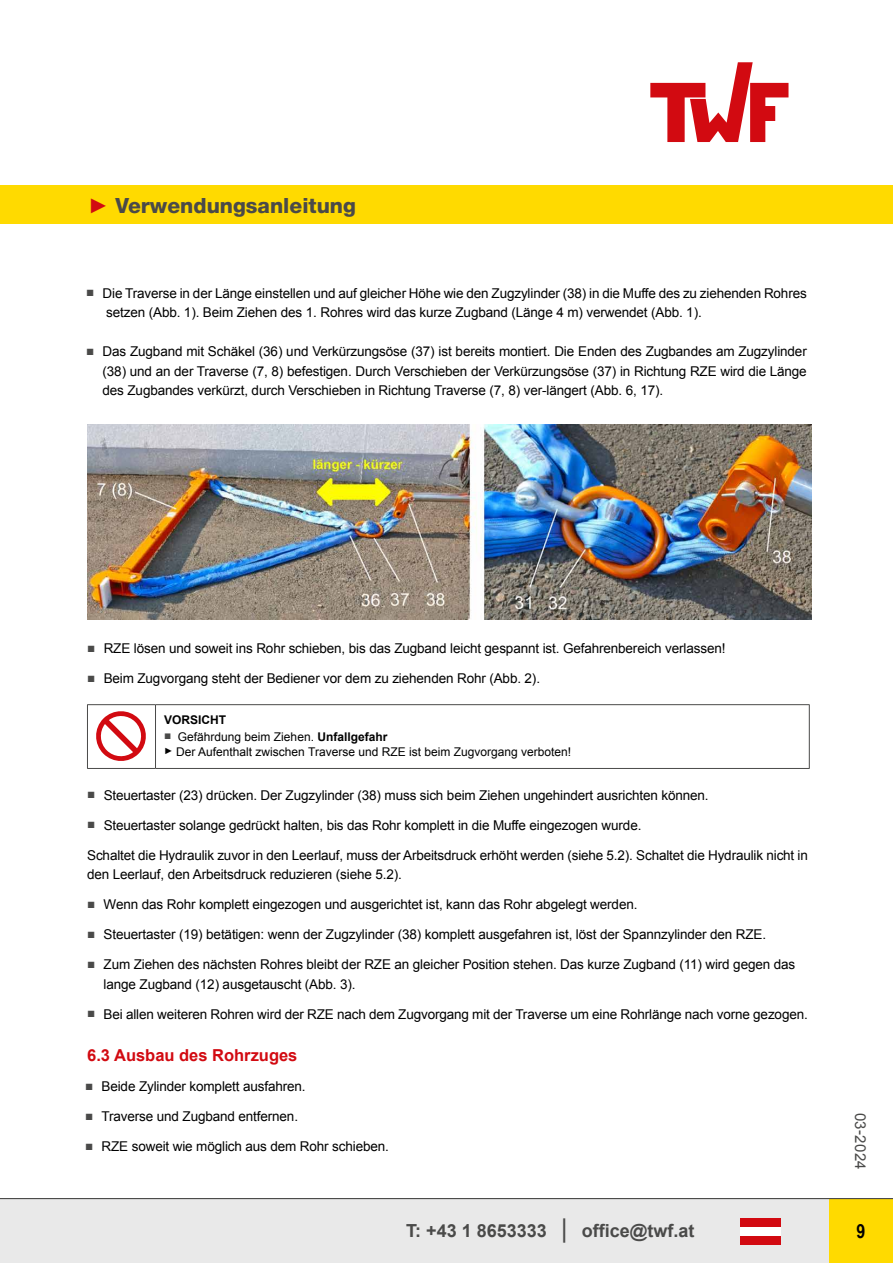
<style>
.page{position:relative;width:893px;height:1263px;background:#fff}
.page>*{position:absolute;margin:0;border:0;box-sizing:border-box;transform-origin:0 0}
.t1{font:800 21px "Helvetica Neue";color:#4a4a49}
.t2{font:700 19.5px "Arial Narrow";color:#000}
.t3{font:700 18px "Arial";color:#4a4a49}
.t4{font:700 16.5px "Arial";color:#d20a11}
.t5{font:15px "Arial";letter-spacing:.02em;color:#4a4a49}
.t6{font:13.5px/19.5px "Arial";letter-spacing:-.01em;color:#000}
.t7{font:12px/15px "Arial";color:#000}
.t8{font:700 12px "Arial";color:#000}
.s1{font-family:"Arial";font-weight:900;color:#d20a11}
.s2{color:#4a4a49}
.s3{font-weight:700}
.s4{font-size:9px}
.s5{font-size:18.3px}
.s6{font-size:25.95px}
</style>
<div class="page">
<img style="left:87px;top:425px;width:724px;height:195px">
<svg style="left:88px;top:705px;width:721px;height:63px"></svg>
<hr style="left:87px;top:704px;width:68px;height:1px;background:#4a4a49">
<hr style="left:155px;top:704px;width:655px;height:1px;background:#4a4a49">
<hr style="left:155px;top:705px;width:1px;height:63px;background:#4a4a49">
<hr style="left:87px;top:768px;width:68px;height:1px;background:#4a4a49">
<hr style="left:155px;top:768px;width:655px;height:1px;background:#4a4a49">
<hr style="left:87px;top:705px;width:1px;height:63px;background:#4a4a49">
<hr style="left:809px;top:705px;width:1px;height:63px;background:#4a4a49">
<svg style="left:94px;top:709px;width:54px;height:54px"></svg>
<svg style="left:650px;top:62px;width:138px;height:80px"></svg>
<div style="left:0;top:185px;width:893px;height:39px;background:#ffda00"></div>
<div style="left:0;top:1199px;width:893px;height:64px;background:#e9e9e9"></div>
<div style="left:740px;top:1218px;width:41px;height:9px;background:#d20a11"></div>
<div style="left:740px;top:1227px;width:41px;height:8px;background:#fff"></div>
<div style="left:740px;top:1235px;width:41px;height:9px;background:#d20a11"></div>
<div style="left:829px;top:1198px;width:64px;height:65px;background:#ffda00"></div>
<hr style="left:0;top:1198px;width:893px;height:1px;background:#4a4a49">
<h1 class="t1" style="left:88px;top:193px;width:269px"><span class="s1">►</span> Verwendungsanleitung</h1>
<p class="t6" style="left:106px;top:283px;width:702px;text-indent:-20px"><span class="s2">■</span> Die Traverse in der Länge einstellen und auf gleicher Höhe wie den Zugzylinder (38) in die Muffe des zu ziehenden Rohres setzen (Abb. 1). Beim Ziehen des 1. Rohres wird das kurze Zugband (Länge 4 m) verwendet (Abb. 1).</p>
<p class="t6" style="left:103px;top:342px;width:706px;text-align:justify;text-indent:-16px"><span class="s2">■</span> Das Zugband mit Schäkel (36) und Verkürzungsöse (37) ist bereits montiert. Die Enden des Zugbandes am Zugzylinder (38) und an der Traverse (7, 8) befestigen. Durch Verschieben der Verkürzungsöse (37) in Richtung RZE wird die Länge des Zugbandes verkürzt, durch Verschieben in Richtung Traverse (7, 8) ver-längert (Abb. 6, 17).</p>
<p class="t6" style="left:87px;top:639px;width:640px"><span class="s2">■</span> RZE lösen und soweit ins Rohr schieben, bis das Zugband leicht gespannt ist. Gefahrenbereich verlassen!</p>
<p class="t6" style="left:87px;top:669px;width:454px"><span class="s2">■</span> Beim Zugvorgang steht der Bediener vor dem zu ziehenden Rohr (Abb. 2).</p>
<p class="t8" style="left:164px;top:712px;width:64px">VORSICHT</p>
<p class="t7" style="left:164px;top:729px;width:409px"><span class="s2">■</span> Gefährdung beim Ziehen. <span class="s3">Unfallgefahr<br></span><span class="s4">►</span> Der Aufenthalt zwischen Traverse und RZE ist beim Zugvorgang verboten!</p>
<p class="t6" style="left:87px;top:785px;width:623px"><span class="s2">■</span> Steuertaster (23) drücken. Der Zugzylinder (38) muss sich beim Ziehen ungehindert ausrichten können.</p>
<p class="t6" style="left:87px;top:815px;width:556px"><span class="s2">■</span> Steuertaster solange gedrückt halten, bis das Rohr komplett in die Muffe eingezogen wurde.</p>
<p class="t6" style="left:87px;top:845px;width:722px">Schaltet die Hydraulik zuvor in den Leerlauf, muss der Arbeitsdruck erhöht werden (siehe 5.2). Schaltet die Hydraulik nicht in den Leerlauf, den Arbeitsdruck reduzieren (siehe 5.2).</p>
<p class="t6" style="left:87px;top:895px;width:552px"><span class="s2">■</span> Wenn das Rohr komplett eingezogen und ausgerichtet ist, kann das Rohr abgelegt werden.</p>
<p class="t6" style="left:87px;top:925px;width:681px"><span class="s2">■</span> Steuertaster (19) betätigen: wenn der Zugzylinder (38) komplett ausgefahren ist, löst der Spannzylinder den RZE.</p>
<p class="t6" style="left:104px;top:955px;width:693px;text-indent:-16px"><span class="s2">■</span> Zum Ziehen des nächsten Rohres bleibt der RZE an gleicher Position stehen. Das kurze Zugband (11) wird gegen das lange Zugband (12) ausgetauscht (Abb. 3).</p>
<p class="t6" style="left:87px;top:1004px;width:722px"><span class="s2">■</span> Bei allen weiteren Rohren wird der RZE nach dem Zugvorgang mit der Traverse um eine Rohrlänge nach vorne gezogen.</p>
<p class="t4" style="left:87px;top:1045px;width:212px">6.3 Ausbau des Rohrzuges</p>
<p class="t6" style="left:85px;top:1077px;width:222px"><span class="s2">■</span> Beide Zylinder komplett ausfahren.</p>
<p class="t6" style="left:85px;top:1107px;width:215px"><span class="s2">■</span> Traverse und Zugband entfernen.</p>
<p class="t6" style="left:85px;top:1137px;width:305px"><span class="s2">■</span> RZE soweit wie möglich aus dem Rohr schieben.</p>
<p class="t5" style="left:870px;top:1113px;width:58px;rotate:90deg">03<span class="s5">-</span>2024</p>
<h3 class="t3" style="left:406px;top:1218px;width:290px">T: +43 1 8653333 <span class="s6">|</span> office@twf.at</h3>
<h2 class="t2" style="left:857px;top:1216px;width:10px">9</h2>
</div>
